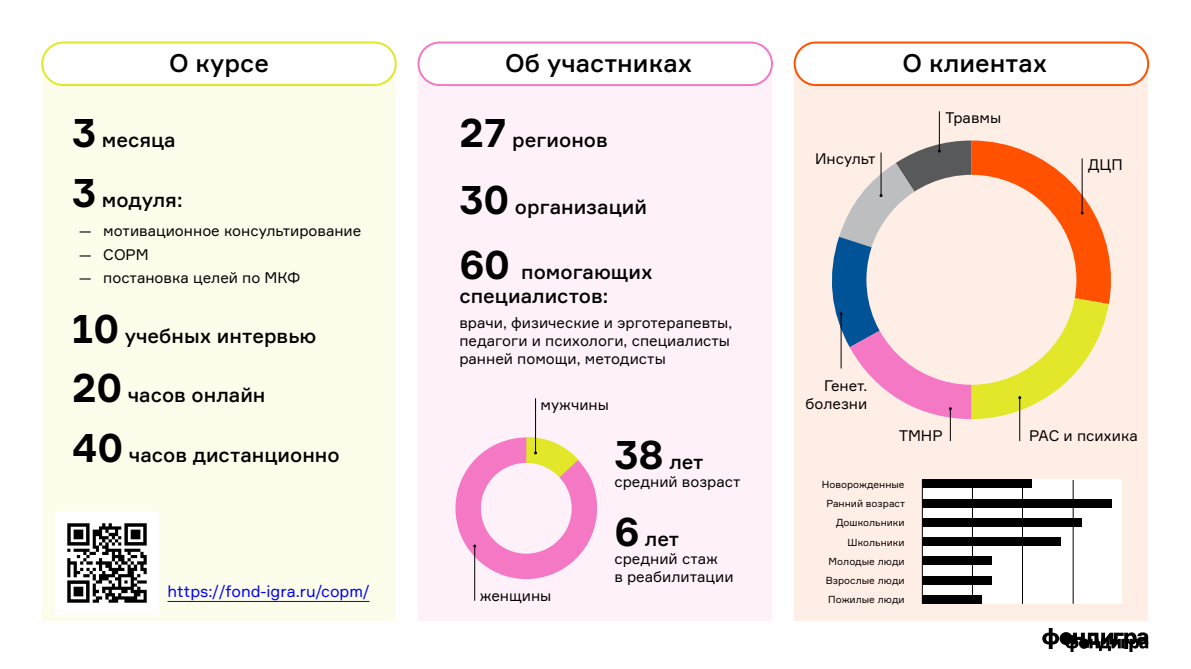
<style>
.page{position:relative;width:1191px;height:669px;background:#fff}
.page>*{position:absolute;margin:0;border:0;box-sizing:border-box;transform-origin:0 0}
.t1{font:500 25px "Formular";color:#000}
.t2{font:500 20px/24px "Formular";color:#000}
.t3{font:16px "Formular";color:#00f}
.t4{font:15px/18px "Formular";color:#000}
.t5{font:10px/19.3px "Formular";color:#000;text-align:right}
.s1{font-weight:700;font-size:40px}
.s2{font-family:"Univers LTCYR 55 Roman"}
</style>
<div class="page">
<svg style="left:1042px;top:628px;width:17px;height:21px"></svg>
<svg style="left:1059px;top:632px;width:13px;height:13px"></svg>
<div style="left:794px;top:58px;width:354px;height:563px;background:#ffeee6"></div>
<div style="left:922px;top:480px;width:199px;height:124px;background:#fff"></div>
<div style="left:418px;top:58px;width:354px;height:563px;background:#fef1f9"></div>
<div style="left:42px;top:58px;width:354px;height:563px;background:#fcfdea"></div>
<div style="left:42px;top:43px;width:354px;height:42px;background:#fff;border-radius:21px"></div>
<div style="left:41px;top:42px;width:356px;height:44px;border:2px solid #e2e729;border-radius:21px"></div>
<div style="left:418px;top:43px;width:354px;height:42px;background:#fff;border-radius:21px"></div>
<div style="left:417px;top:42px;width:356px;height:44px;border:2px solid #f478c4;border-radius:21px"></div>
<div style="left:794px;top:43px;width:354px;height:42px;background:#fff;border-radius:21px"></div>
<div style="left:793px;top:42px;width:356px;height:44px;border:2px solid #ff5100;border-radius:21px"></div>
<hr style="left:168px;top:601px;width:201px;height:1px;background:#00f">
<hr style="left:474px;top:546px;width:1px;height:55px;background:#000">
<hr style="left:535px;top:398px;width:1px;height:55px;background:#000">
<svg style="left:455px;top:437px;width:142px;height:142px"></svg>
<hr style="left:1019px;top:398px;width:1px;height:43px;background:#000">
<hr style="left:950px;top:409px;width:1px;height:32px;background:#000">
<hr style="left:939px;top:111px;width:1px;height:40px;background:#000">
<svg style="left:832px;top:141px;width:279px;height:278px"></svg>
<div style="left:866px;top:175px;width:210px;height:210px;background:#ffeee6;border-radius:50%"></div>
<div style="left:55px;top:511px;width:103px;height:104px;background:#fff"></div>
<img style="left:67px;top:523px;width:80px;height:80px">
<div style="left:922px;top:480px;width:109px;height:8px;background:#000"></div>
<div style="left:922px;top:499px;width:190px;height:8px;background:#000"></div>
<div style="left:922px;top:518px;width:160px;height:9px;background:#000"></div>
<div style="left:922px;top:537px;width:139px;height:9px;background:#000"></div>
<div style="left:922px;top:557px;width:69px;height:8px;background:#000"></div>
<div style="left:922px;top:576px;width:69px;height:9px;background:#000"></div>
<div style="left:922px;top:595px;width:60px;height:9px;background:#000"></div>
<hr style="left:1073px;top:480px;width:1px;height:124px;background:#000">
<hr style="left:1022px;top:480px;width:1px;height:124px;background:#000">
<hr style="left:972px;top:480px;width:1px;height:124px;background:#000">
<hr style="left:922px;top:480px;width:1px;height:124px;background:#000">
<svg style="left:1065px;top:632px;width:83px;height:20px"></svg>
<div style="left:1079px;top:638px;width:10px;height:11px;background:#000;border-radius:50%"></div>
<h1 class="t1" style="left:169px;top:47px;width:101px">О курсе</h1>
<h1 class="t1" style="left:505px;top:47px;width:188px">Об участниках</h1>
<h1 class="t1" style="left:902px;top:47px;width:146px">О клиентах</h1>
<h2 class="t2" style="left:72px;top:128px;width:105px"><span class="s1">3</span> месяца</h2>
<h2 class="t2" style="left:459px;top:128px;width:150px"><span class="s1">27</span> регионов</h2>
<h2 class="t2" style="left:459px;top:194px;width:189px"><span class="s1">30</span> организаций</h2>
<h2 class="t2" style="left:72px;top:187px;width:112px"><span class="s1">3</span> модуля:</h2>
<p class="t4" style="left:78px;top:222px;width:285px"><span class="s2">—</span> мотивационное консультирование</p>
<p class="t4" style="left:78px;top:245px;width:73px"><span class="s2">—</span> COPM</p>
<p class="t4" style="left:78px;top:269px;width:224px"><span class="s2">—</span> постановка целей по МКФ</p>
<h2 class="t2" style="left:72px;top:323px;width:246px"><span class="s1">10</span> учебных интервью</h2>
<h2 class="t2" style="left:72px;top:383px;width:195px"><span class="s1">20</span> часов онлайн</h2>
<h2 class="t2" style="left:72px;top:442px;width:269px"><span class="s1">40</span> часов дистанционно</h2>
<h2 class="t2" style="left:459px;top:259px;width:195px"><span class="s1">60</span> помогающих специалистов:</h2>
<p class="t4" style="left:459px;top:313px;width:274px">врачи, физические и эрготерапевты, педагоги и психологи, специалисты ранней помощи, методисты</p>
<p class="t4" style="left:540px;top:395px;width:70px">мужчины</p>
<h2 class="t2" style="left:614px;top:449px;width:91px"><span class="s1">38</span> лет</h2>
<p class="t4" style="left:614px;top:472px;width:128px">средний возраст</p>
<h2 class="t2" style="left:614px;top:527px;width:66px"><span class="s1">6</span> лет</h2>
<p class="t4" style="left:614px;top:549px;width:121px">средний стаж<br>в реабилитации</p>
<p class="t3" style="left:168px;top:582px;width:203px">https://fond-igra.ru/copm/</p>
<p class="t4" style="left:480px;top:586px;width:73px">женщины</p>
<p class="t4" style="left:815px;top:150px;width:62px">Инсульт</p>
<p class="t4" style="left:945px;top:108px;width:57px">Травмы</p>
<p class="t4" style="left:1088px;top:155px;width:36px">ДЦП</p>
<p class="t4" style="left:805px;top:376px;width:63px;text-align:right">Генет. болезни</p>
<p class="t4" style="left:899px;top:427px;width:45px">TMHP</p>
<p class="t4" style="left:1029px;top:427px;width:110px">РАС и психика</p>
<p class="t5" style="left:821px;top:474px;width:84px">Новорожденные</p>
<p class="t5" style="left:825px;top:513px;width:80px">Дошкольники<br>Школьники<br>Молодые люди<br>Взрослые люди<br>Пожилые люди</p>
<p class="t5" style="left:826px;top:494px;width:80px">Ранний возраст</p>
</div>
